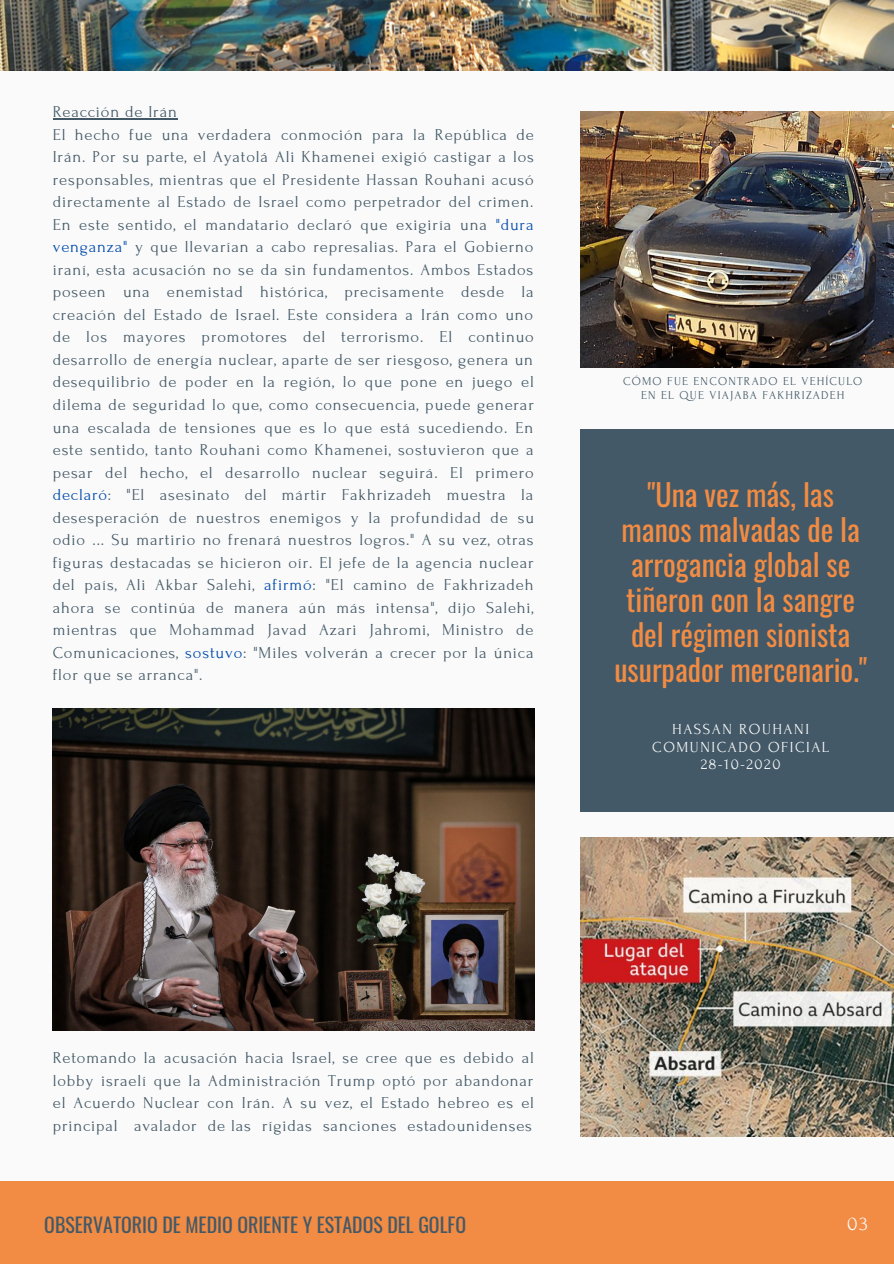
<style>
.page{position:relative;width:894px;height:1264px;background:#fff}
.page>*{position:absolute;margin:0;border:0;box-sizing:border-box;transform-origin:0 0}
.t1{font:30px/35px "Oswald";color:#f28b43;text-align:center}
.t2{font:19.8px "Oswald";color:#435967}
.t3{font:19.8px "Forum";color:#fafafa}
.t4{font:16.5px/22.5px "Forum";letter-spacing:.05em;color:#435967}
.t5{font:15.3px/17.2px "Forum";letter-spacing:.1em;color:#fafafa;text-align:center}
.t6{font:12px/14px "Forum";letter-spacing:.1em;color:#435967;text-align:center}
.s1{color:#004aad}
</style>
<div class="page">
<div style="left:0;top:0;width:893px;height:1263px;background:#fafafa"></div>
<div style="left:0;top:1181px;width:893px;height:82px;background:#f28b43"></div>
<div style="left:580px;top:429px;width:313px;height:382px;background:#435967"></div>
<img style="left:0;top:0;width:893px;height:70px">
<hr style="left:53px;top:118px;width:125px;height:1px;background:#435967">
<img style="left:53px;top:708px;width:482px;height:322px">
<img style="left:580px;top:111px;width:313px;height:257px">
<img style="left:580px;top:837px;width:313px;height:299px">
<p class="t4" style="left:53px;top:101px;width:482px">Reacción de Irán<br>El hecho fue una verdadera conmoción para la República de Irán. Por su parte, el Ayatolá Ali Khamenei exigió castigar a los responsables, mientras que el Presidente Hassan Rouhani acusó directamente al Estado de Israel como perpetrador del crimen.<br>En este sentido, el mandatario declaró que exigiría una <span class="s1">"dura venganza"</span> y que llevarían a cabo represalias. Para el Gobierno iraní, esta acusación no se da sin fundamentos. Ambos Estados poseen una enemistad histórica, precisamente desde la creación del Estado de Israel. Este considera a Irán como uno de los mayores promotores del terrorismo. El continuo desarrollo de energía nuclear, aparte de ser riesgoso, genera un desequilibrio de poder en la región, lo que pone en juego el dilema de seguridad lo que, como consecuencia, puede generar una escalada de tensiones que es lo que está sucediendo. En este sentido, tanto Rouhani como Khamenei, sostuvieron que a pesar del hecho, el desarrollo nuclear seguirá. El primero <span class="s1">declaró</span>: "El asesinato del mártir Fakhrizadeh muestra la desesperación de nuestros enemigos y la profundidad de su odio ... Su martirio no frenará nuestros logros." A su vez, otras figuras destacadas se hicieron oír. El jefe de la agencia nuclear del país, Ali Akbar Salehi, <span class="s1">afirmó</span>: "El camino de Fakhrizadeh ahora se continúa de manera aún más intensa", dijo Salehi, mientras que Mohammad Javad Azari Jahromi, Ministro de Comunicaciones, <span class="s1">sostuvo</span>: "Miles volverán a crecer por la única flor que se arranca".</p>
<p class="t6" style="left:623px;top:374px;width:241px">CÓMO FUE ENCONTRADO EL VEHÍCULO<br>EN EL QUE VIAJABA FAKHRIZADEH</p>
<h1 class="t1" style="left:614px;top:476px;width:254px">"Una vez más, las manos malvadas de la arrogancia global se tiñeron con la sangre del régimen sionista usurpador mercenario."</h1>
<p class="t5" style="left:652px;top:721px;width:178px">HASSAN ROUHANI<br>COMUNICADO OFICIAL<br>28-10-2020</p>
<p class="t4" style="left:53px;top:1047px;width:482px;text-align:justify">Retomando la acusación hacia Israel, se cree que es debido al lobby israelí que la Administración Trump optó por abandonar el Acuerdo Nuclear con Irán. A su vez, el Estado hebreo es el principal avalador de las rígidas sanciones estadounidenses</p>
<p class="t2" style="left:44px;top:1209px;width:423px">OBSERVATORIO DE MEDIO ORIENTE Y ESTADOS DEL GOLFO</p>
<p class="t3" style="left:846px;top:1212px;width:23px">03</p>
</div>
